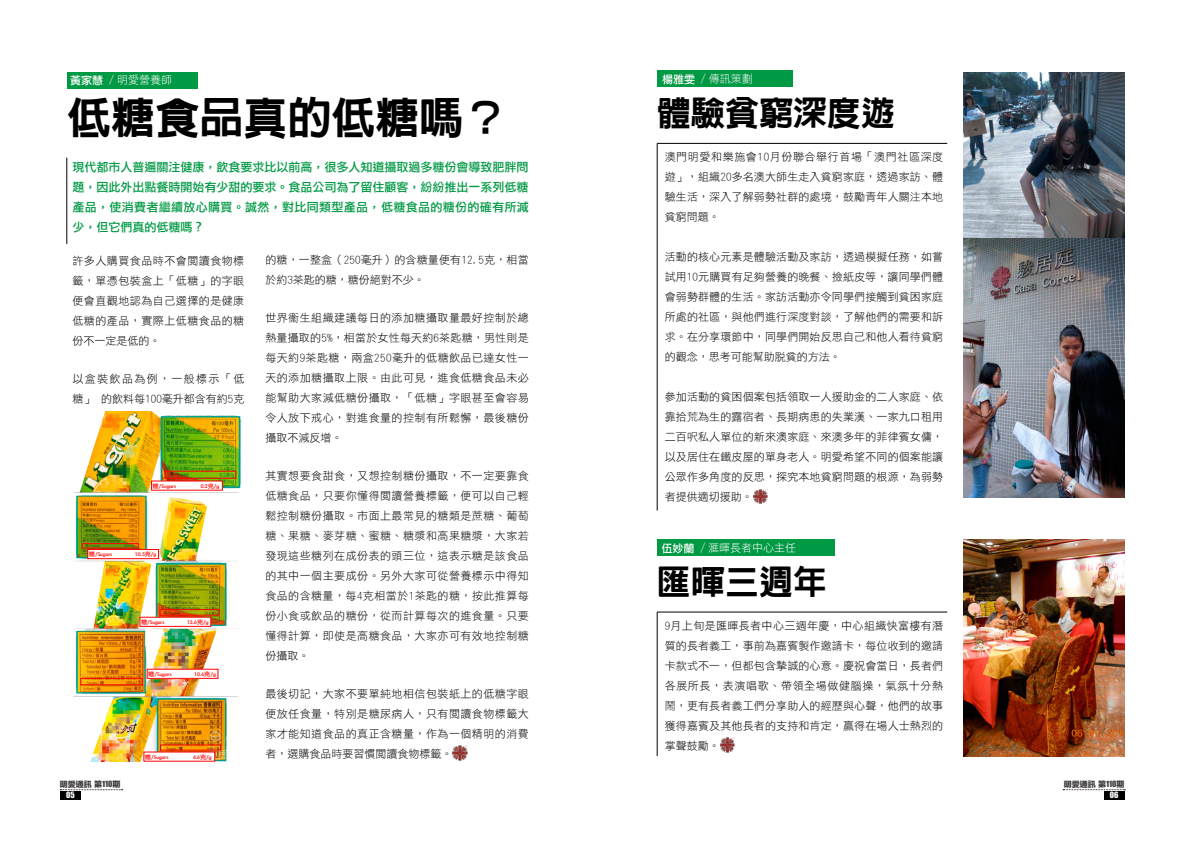
<style>
.page{position:relative;width:1191px;height:842px;background:#fff}
.page>*{position:absolute;margin:0;border:0;box-sizing:border-box;transform-origin:0 0}
.t1{font:800 44px "Lin Gothic";color:#000}
.t2{font:800 34px "Lin Gothic";color:#000}
.t3{font:12px/20px "Li Gothic Med";letter-spacing:.03em;color:#094;text-align:justify}
.t4{font:11px/20px "DF Hei Lt HK BF";letter-spacing:.015em;color:#000;text-align:justify}
.t5{font:11px "DF Hei Lt HK BF";color:#fffdfd}
.t6{font:8px "FZLTTHB B51 0";color:#3e3a39}
.t7{font:8px "Impact";color:#fff}
.t8{font:6px "Li Gothic Med";color:#f00}
.s1{font-family:"Li Gothic Med"}
.s2{font-family:"Impact"}
</style>
<div class="page">
<div style="left:60px;top:791px;width:21px;height:8px;background:#000"></div>
<svg style="left:60px;top:789px;width:63px;height:1px"></svg>
<div style="left:1103px;top:791px;width:21px;height:8px;background:#000"></div>
<svg style="left:1063px;top:789px;width:62px;height:1px"></svg>
<div style="left:67px;top:72px;width:131px;height:16px;background:#094"></div>
<img style="left:73px;top:412px;width:167px;height:349px">
<div style="left:164px;top:471px;width:72px;height:8px;border:1px solid #f00"></div>
<div style="left:152px;top:481px;width:70px;height:9px;background:#fff"></div>
<div style="left:82px;top:543px;width:57px;height:5px;border:1px solid #f00"></div>
<div style="left:88px;top:549px;width:71px;height:10px;background:#fff"></div>
<div style="left:87px;top:549px;width:72px;height:10px;border:1px solid #f00"></div>
<div style="left:159px;top:609px;width:60px;height:6px;border:1px solid #f00"></div>
<div style="left:140px;top:617px;width:71px;height:9px;background:#fff"></div>
<div style="left:139px;top:617px;width:72px;height:10px;border:1px solid #f00"></div>
<div style="left:80px;top:678px;width:63px;height:7px;border:1px solid #f00"></div>
<div style="left:147px;top:669px;width:71px;height:9px;background:#fff"></div>
<div style="left:147px;top:669px;width:71px;height:10px;border:1px solid #f00"></div>
<div style="left:160px;top:744px;width:61px;height:6px;border:1px solid #f00"></div>
<div style="left:144px;top:752px;width:71px;height:9px;background:#fff"></div>
<hr style="left:67px;top:158px;width:1px;height:86px;background:#000">
<hr style="left:657px;top:143px;width:1px;height:367px;background:#000">
<div style="left:657px;top:71px;width:135px;height:16px;background:#094"></div>
<hr style="left:657px;top:143px;width:290px;height:1px;background:#000">
<hr style="left:657px;top:612px;width:1px;height:144px;background:#000">
<div style="left:657px;top:540px;width:177px;height:16px;background:#094"></div>
<hr style="left:657px;top:612px;width:290px;height:1px;background:#000">
<img style="left:963px;top:72px;width:161px;height:425px">
<img style="left:963px;top:540px;width:161px;height:216px">
<img style="left:452px;top:746px;width:15px;height:14px">
<img style="left:720px;top:738px;width:14px;height:14px">
<img style="left:753px;top:489px;width:14px;height:15px">
<p class="t5" style="left:70px;top:75px;width:103px"><span class="s1">黃家慧</span> / 明愛營養師</p>
<h1 class="t1" style="left:67px;top:96px;width:442px">低糖食品真的低糖嗎？</h1>
<p class="t3" style="left:72px;top:157px;width:458px">現代都市人普遍關注健康，飲食要求比以前高，很多人知道攝取過多糖份會導致肥胖問題，因此外出點餐時開始有少甜的要求。食品公司為了留住顧客，紛紛推出一系列低糖產品，使消費者繼續放心購買。誠然，對比同類型產品，低糖食品的糖份的確有所減少，但它們真的低糖嗎？</p>
<p class="t4" style="left:265px;top:250px;width:265px">的糖，一整盒（250毫升）的含糖量便有12.5克，相當於約3茶匙的糖，糖份絕對不少。</p>
<p class="t4" style="left:265px;top:308px;width:265px">世界衞生組織建議每日的添加糖攝取量最好控制於總熱量攝取的5%，相當於女性每天約6茶匙糖，男性則是每天約9茶匙糖，兩盒250毫升的低糖飲品已達女性一天的添加糖攝取上限。由此可見，進食低糖食品未必能幫助大家減低糖份攝取，「低糖」字眼甚至會容易令人放下戒心，對進食量的控制有所鬆懈，最後糖份攝取不減反增。</p>
<p class="t4" style="left:265px;top:466px;width:265px">其實想要食甜食，又想控制糖份攝取，不一定要靠食低糖食品，只要你懂得閱讀營養標籤，便可以自己輕鬆控制糖份攝取。市面上最常見的糖類是蔗糖、葡萄糖、果糖、麥芽糖、蜜糖、糖漿和高果糖漿，大家若發現這些糖列在成份表的頭三位，這表示糖是該食品的其中一個主要成份。另外大家可從營養標示中得知食品的含糖量，每4克相當於1茶匙的糖，按此推算每份小食或飲品的糖份，從而計算每次的進食量。只要懂得計算，即使是高糖食品，大家亦可有效地控制糖份攝取。</p>
<p class="t4" style="left:265px;top:684px;width:265px">最後切記，大家不要單純地相信包裝紙上的低糖字眼便放任食量，特別是糖尿病人，只有閱讀食物標籤大家才能知道食品的真正含糖量，作為一個精明的消費者，選購食品時要習慣閱讀食物標籤。</p>
<p class="t4" style="left:72px;top:250px;width:173px">許多人購買食品時不會閱讀食物標籤，單憑包裝盒上「低糖」的字眼便會直觀地認為自己選擇的是健康低糖的產品，實際上低糖食品的糖份不一定是低的。</p>
<p class="t4" style="left:72px;top:368px;width:173px">以盒裝飲品為例，一般標示「低糖」 的飲料每100毫升都含有約5克</p>
<p class="t8" style="left:153px;top:483px;width:25px">糖/Sugars</p>
<p class="t8" style="left:201px;top:483px;width:20px">0.2克/g</p>
<p class="t8" style="left:89px;top:551px;width:25px">糖/Sugars</p>
<p class="t8" style="left:135px;top:551px;width:23px">10.5克/g</p>
<p class="t8" style="left:141px;top:619px;width:25px">糖/Sugars</p>
<p class="t8" style="left:187px;top:619px;width:23px">13.6克/g</p>
<p class="t8" style="left:148px;top:671px;width:25px">糖/Sugars</p>
<p class="t8" style="left:194px;top:671px;width:23px">10.6克/g</p>
<p class="t8" style="left:145px;top:754px;width:25px">糖/Sugars</p>
<p class="t8" style="left:193px;top:754px;width:20px">4.6克/g</p>
<p class="t5" style="left:662px;top:74px;width:92px"><span class="s1">楊雅雯</span> / 傳訊策劃</p>
<h2 class="t2" style="left:657px;top:96px;width:239px">體驗貧窮深度遊</h2>
<p class="t4" style="left:664px;top:147px;width:280px">澳門明愛和樂施會10月份聯合舉行首場「澳門社區深度遊」，組織20多名澳大師生走入貧窮家庭，透過家訪、體驗生活，深入了解弱勢社群的處境，鼓勵青年人關注本地貧窮問題。</p>
<p class="t4" style="left:664px;top:247px;width:280px">活動的核心元素是體驗活動及家訪，透過模擬任務，如嘗試用10元購買有足夠營養的晚餐、撿紙皮等，讓同學們體會弱勢群體的生活。家訪活動亦令同學們接觸到貧困家庭所處的社區，與他們進行深度對談，了解他們的需要和訴求。在分享環節中，同學們開始反思自己和他人看待貧窮的觀念，思考可能幫助脫貧的方法。</p>
<p class="t4" style="left:664px;top:387px;width:280px">參加活動的貧困個案包括領取一人援助金的二人家庭、依靠拾荒為生的露宿者、長期病患的失業漢、一家九口租用二百呎私人單位的新來澳家庭、來澳多年的菲律賓女傭，以及居住在鐵皮屋的單身老人。明愛希望不同的個案能讓公眾作多角度的反思，探究本地貧窮問題的根源，為弱勢者提供適切援助。</p>
<p class="t5" style="left:661px;top:543px;width:136px"><span class="s1">伍妙蘭</span> / 滙暉長者中心主任</p>
<h2 class="t2" style="left:657px;top:565px;width:171px">匯暉三週年</h2>
<p class="t4" style="left:664px;top:615px;width:280px">9月上旬是匯暉長者中心三週年慶，中心組織快富樓有潛質的長者義工，事前為嘉賓製作邀請卡，每位收到的邀請卡款式不一，但都包含摯誠的心意。慶祝會當日，長者們各展所長，表演唱歌、帶領全場做健腦操，氣氛十分熱鬧，更有長者義工們分享助人的經歷與心聲，他們的故事獲得嘉賓及其他長者的支持和肯定，贏得在場人士熱烈的掌聲鼓勵。</p>
<p class="t6" style="left:60px;top:780px;width:62px">明愛通訊 第<span class="s2">110</span>期</p>
<p class="t6" style="left:1064px;top:780px;width:62px">明愛通訊 第<span class="s2">110</span>期</p>
<p class="t7" style="left:66px;top:789px;width:10px">05</p>
<p class="t7" style="left:1110px;top:789px;width:10px">06</p>
</div>
